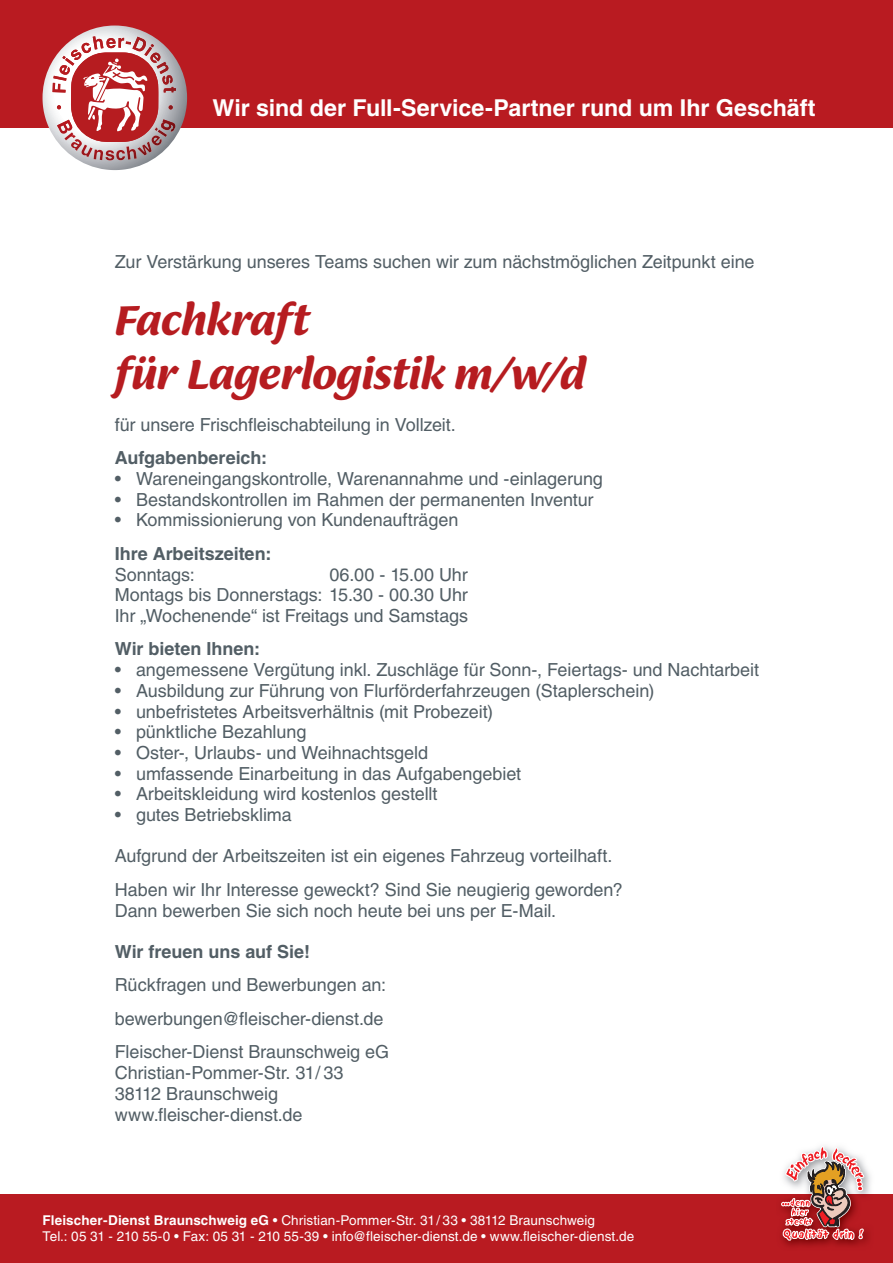
<style>
.page{position:relative;width:893px;height:1263px;background:#fff}
.page>*{position:absolute;margin:0;border:0;box-sizing:border-box;transform-origin:0 0}
.t1{font:italic 600 45px/54px "Ciabatta";letter-spacing:-.005em;color:#b61c20}
.t2{font:700 23.25px "Helvetica LT Std";letter-spacing:-.005em;color:#fff}
.t3{font:18px/20.7px "Helvetica LT Std";letter-spacing:-.005em;color:#525e65}
.t4{font:700 18px "Helvetica LT Std";color:#525e65}
.t5{font:13.5px/15.5px "Helvetica LT Std";letter-spacing:.01em;color:#fff}
.s1{font-weight:700}
</style>
<div class="page">
<div style="left:0;top:1195px;width:893px;height:68px;background:#b91b21"></div>
<div style="left:0;top:0;width:893px;height:128px;background:#b91b21"></div>
<svg style="left:43px;top:98px;width:4px;height:24px"></svg>
<svg style="left:53px;top:36px;width:123px;height:124px"></svg>
<img style="left:776px;top:1164px;width:98px;height:83px">
<svg style="left:781px;top:1146px;width:83px;height:95px"></svg>
<p class="t2" style="left:213px;top:93px;width:605px">Wir sind der Full-Service-Partner rund um Ihr Geschäft</p>
<p class="t3" style="left:115px;top:251px;width:641px">Zur Verstärkung unseres Teams suchen wir zum nächstmöglichen Zeitpunkt eine</p>
<h1 class="t1" style="left:115px;top:291px;width:472px">Fachkraft<br>für Lagerlogistik m/w/d</h1>
<p class="t3" style="left:115px;top:414px;width:343px">für unsere Frischfleischabteilung in Vollzeit.</p>
<p class="t4" style="left:115px;top:447px;width:154px">Aufgabenbereich:</p>
<p class="t3" style="left:115px;top:468px;width:490px">• Wareneingangskontrolle, Warenannahme und -einlagerung</p>
<p class="t3" style="left:115px;top:489px;width:480px">• Bestandskontrollen im Rahmen der permanenten Inventur</p>
<p class="t3" style="left:115px;top:510px;width:345px">• Kommissionierung von Kundenaufträgen</p>
<p class="t4" style="left:115px;top:542px;width:158px">Ihre Arbeitszeiten:</p>
<p class="t3" style="left:115px;top:564px;width:82px">Sonntags:</p>
<p class="t3" style="left:115px;top:564px;width:355px;text-align:justify;text-indent:215px">06.00 - 15.00 Uhr Montags bis Donnerstags: 15.30 - 00.30 Uhr Ihr „Wochenende“ ist Freitags und Samstags</p>
<p class="t4" style="left:115px;top:638px;width:147px">Wir bieten Ihnen:</p>
<p class="t3" style="left:115px;top:659px;width:646px">• angemessene Vergütung inkl. Zuschläge für Sonn-, Feiertags- und Nachtarbeit</p>
<p class="t3" style="left:115px;top:680px;width:541px">• Ausbildung zur Führung von Flurförderfahrzeugen (Staplerschein)</p>
<p class="t3" style="left:115px;top:701px;width:380px">• unbefristetes Arbeitsverhältnis (mit Probezeit)</p>
<p class="t3" style="left:115px;top:721px;width:193px">• pünktliche Bezahlung</p>
<p class="t3" style="left:115px;top:742px;width:315px">• Oster-, Urlaubs- und Weihnachtsgeld</p>
<p class="t3" style="left:115px;top:763px;width:408px">• umfassende Einarbeitung in das Aufgabengebiet</p>
<p class="t3" style="left:115px;top:784px;width:324px">• Arbeitskleidung wird kostenlos gestellt</p>
<p class="t3" style="left:115px;top:804px;width:179px">• gutes Betriebsklima</p>
<p class="t3" style="left:115px;top:839px;width:509px;line-height:33.5px">Aufgrund der Arbeitszeiten ist ein eigenes Fahrzeug vorteilhaft.<br>Haben wir Ihr Interesse geweckt? Sind Sie neugierig geworden?</p>
<p class="t3" style="left:115px;top:900px;width:443px">Dann bewerben Sie sich noch heute bei uns per E-Mail.</p>
<p class="t4" style="left:115px;top:941px;width:197px">Wir freuen uns auf Sie!</p>
<p class="t3" style="left:115px;top:968px;width:276px;line-height:33.5px">Rückfragen und Bewerbungen an: bewerbungen@fleischer-dienst.de<br>Fleischer-Dienst Braunschweig eG</p>
<p class="t3" style="left:115px;top:1062px;width:230px">Christian-Pommer-Str. 31 / 33<br>38112 Braunschweig www.fleischer-dienst.de</p>
<p class="t5" style="left:43px;top:1212px;width:593px"><span class="s1">Fleischer-Dienst Braunschweig eG</span> • Christian-Pommer-Str. 31 / 33 • 38112 Braunschweig<br>Tel.: 05 31 - 210 55-0 • Fax: 05 31 - 210 55-39 • info@fleischer-dienst.de • www.fleischer-dienst.de</p>
</div>
